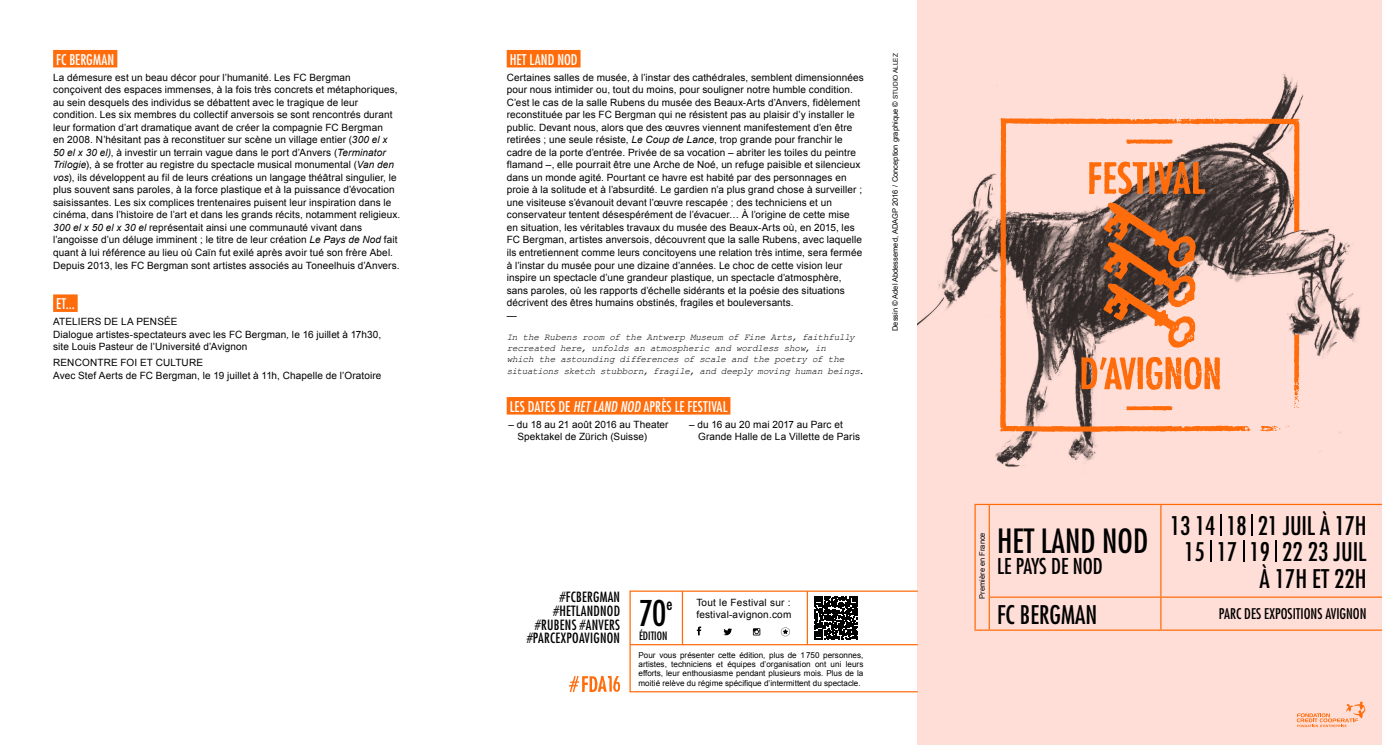
<style>
.page{position:relative;width:1382px;height:745px;background:#fff}
.page>*{position:absolute;margin:0;border:0;box-sizing:border-box;transform-origin:0 0}
.t1{font:condensed 34.5px "Futura LT";color:#000}
.t2{font:condensed 32.5px "Futura LT";color:#000}
.t3{font:condensed 25px/26.2px "Futura LT";color:#000;text-align:right}
.t4{font:condensed 21.25px "Futura LT";color:#000}
.t5{font:condensed 16.5px "Futura LT";color:#000}
.t6{font:condensed 14.38px "Futura LT";letter-spacing:.01em;color:#fff}
.t7{font:condensed 14.38px "Futura LT";color:#000}
.t8{font:condensed 13.75px/13.8px "Futura LT";letter-spacing:.02em;color:#000;text-align:right}
.t9{font:condensed 11.25px "Futura LT";color:#000}
.t10{font:10px/12.5px "Arial";letter-spacing:.01em;color:#000}
.t11{font:italic 9.38px/11.2px "Courier New";letter-spacing:-.025em;color:#000}
.t12{font:8.12px/9.4px "Arial";color:#000;text-align:justify}
.t13{font:7.5px "Arial";color:#000}
.s1{font-style:italic}
.s2{font-size:6.5px}
</style>
<div class="page">
<div style="left:918px;top:0;width:464px;height:744px;background:#ffded7"></div>
<img style="left:918px;top:74px;width:442px;height:393px">
<svg style="left:1000px;top:118px;width:300px;height:313px"></svg>
<svg style="left:1246px;top:427px;width:5px;height:4px"></svg>
<svg style="left:1260px;top:425px;width:20px;height:6px"></svg>
<svg style="left:1126px;top:139px;width:46px;height:5px"></svg>
<svg style="left:1089px;top:161px;width:116px;height:34px"></svg>
<svg style="left:1126px;top:405px;width:46px;height:5px"></svg>
<svg style="left:1081px;top:356px;width:139px;height:34px"></svg>
<svg style="left:1103px;top:202px;width:93px;height:145px"></svg>
<svg style="left:1297px;top:701px;width:68px;height:25px"></svg>
<svg style="left:974px;top:503px;width:15px;height:1px"></svg>
<hr style="left:974px;top:504px;width:2px;height:92px;background:#ff6c0c">
<hr style="left:989px;top:503px;width:172px;height:1px;background:#ff6c0c">
<hr style="left:989px;top:504px;width:1px;height:92px;background:#ff6c0c">
<hr style="left:974px;top:596px;width:2px;height:33px;background:#ff6c0c">
<hr style="left:1161px;top:503px;width:221px;height:1px;background:#ff6c0c">
<hr style="left:1160px;top:504px;width:1px;height:92px;background:#ff6c0c">
<hr style="left:1161px;top:596px;width:221px;height:1px;background:#ff6c0c">
<hr style="left:1161px;top:629px;width:221px;height:1px;background:#ff6c0c">
<hr style="left:989px;top:596px;width:172px;height:1px;background:#ff6c0c">
<hr style="left:989px;top:597px;width:1px;height:32px;background:#ff6c0c">
<hr style="left:1160px;top:597px;width:1px;height:32px;background:#ff6c0c">
<svg style="left:974px;top:629px;width:15px;height:1px"></svg>
<hr style="left:989px;top:629px;width:172px;height:1px;background:#ff6c0c">
<hr style="left:1220px;top:513px;width:2px;height:22px;background:#000">
<hr style="left:1251px;top:513px;width:2px;height:22px;background:#000">
<hr style="left:1210px;top:540px;width:2px;height:21px;background:#000">
<svg style="left:1243px;top:540px;width:1px;height:21px"></svg>
<hr style="left:1275px;top:540px;width:2px;height:21px;background:#000">
<div style="left:507px;top:50px;width:74px;height:17px;background:#ff6c0c"></div>
<div style="left:507px;top:397px;width:223px;height:17px;background:#ff6c0c"></div>
<div style="left:53px;top:50px;width:64px;height:17px;background:#ff6c0c"></div>
<div style="left:53px;top:294px;width:25px;height:18px;background:#ff6c0c"></div>
<div style="left:629px;top:590px;width:289px;height:102px;border:1px solid #ff6c0c"></div>
<hr style="left:807px;top:590px;width:1px;height:54px;background:#ff6c0c">
<hr style="left:682px;top:590px;width:1px;height:54px;background:#ff6c0c">
<hr style="left:630px;top:643px;width:288px;height:2px;background:#ff6c0c">
<svg style="left:697px;top:626px;width:4px;height:9px"></svg>
<svg style="left:781px;top:627px;width:9px;height:9px"></svg>
<svg style="left:723px;top:628px;width:9px;height:8px"></svg>
<svg style="left:753px;top:628px;width:7px;height:7px"></svg>
<svg style="left:814px;top:596px;width:44px;height:43px"></svg>
<svg style="left:568px;top:675px;width:52px;height:16px"></svg>
<h3 class="t6" style="left:56px;top:51px;width:60px">FC BERGMAN</h3>
<p class="t10" style="left:53px;top:71px;width:349px">La démesure est un beau décor pour l’humanité. Les FC Bergman conçoivent des espaces immenses, à la fois très concrets et métaphoriques, au sein desquels des individus se débattent avec le tragique de leur condition. Les six membres du collectif anversois se sont rencontrés durant leur formation d’art dramatique avant de créer la compagnie FC Bergman<br>en 2008. N’hésitant pas à reconstituer sur scène un village entier (<span class="s1">300 el x 50 el x 30 el)</span>, à investir un terrain vague dans le port d’Anvers (<span class="s1">Terminator Trilogie</span>), à se frotter au registre du spectacle musical monumental (<span class="s1">Van den vos</span>), ils développent au fil de leurs créations un langage théâtral singulier, le plus souvent sans paroles, à la force plastique et à la puissance d’évocation saisissantes. Les six complices trentenaires puisent leur inspiration dans le cinéma, dans l’histoire de l’art et dans les grands récits, notamment religieux.<br><span class="s1">300 el x 50 el x 30 el</span> représentait ainsi une communauté vivant dans l’angoisse d’un déluge imminent ; le titre de leur création <span class="s1">Le Pays de Nod</span> fait quant à lui référence au lieu où Caïn fut exilé après avoir tué son frère Abel.<br>Depuis 2013, les FC Bergman sont artistes associés au Toneelhuis d’Anvers.</p>
<h3 class="t6" style="left:56px;top:295px;width:20px">ET...</h3>
<p class="t10" style="left:53px;top:315px;width:330px">ATELIERS DE LA PENSÉE<br>Dialogue artistes-spectateurs avec les FC Bergman<span class="s1">,</span> le 16 juillet à 17h30, site Louis Pasteur de l’Université d’Avignon</p>
<p class="t10" style="left:53px;top:356px;width:330px">RENCONTRE FOI ET CULTURE<br>Avec Stef Aerts de FC Bergman, le 19 juillet à 11h, Chapelle de l’Oratoire</p>
<h3 class="t6" style="left:510px;top:51px;width:69px">HET LAND NOD</h3>
<p class="t10" style="left:507px;top:71px;width:359px">Certaines salles de musée, à l’instar des cathédrales, semblent dimensionnées pour nous intimider ou, tout du moins, pour souligner notre humble condition.<br>C’est le cas de la salle Rubens du musée des Beaux-Arts d’Anvers, fidèlement reconstituée par les FC Bergman qui ne résistent pas au plaisir d’y installer le public. Devant nous, alors que des œuvres viennent manifestement d’en être retirées ; une seule résiste, <span class="s1">Le Coup de Lance</span>, trop grande pour franchir le cadre de la porte d’entrée. Privée de sa vocation – abriter les toiles du peintre flamand –, elle pourrait être une Arche de Noé, un refuge paisible et silencieux dans un monde agité. Pourtant ce havre est habité par des personnages en proie à la solitude et à l’absurdité. Le gardien n’a plus grand chose à surveiller ; une visiteuse s’évanouit devant l’œuvre rescapée ; des techniciens et un conservateur tentent désespérément de l’évacuer… À l’origine de cette mise<br>en situation, les véritables travaux du musée des Beaux-Arts où, en 2015, les FC Bergman, artistes anversois, découvrent que la salle Rubens, avec laquelle ils entretiennent comme leurs concitoyens une relation très intime, sera fermée à l’instar du musée pour une dizaine d’années. Le choc de cette vision leur inspire un spectacle d’une grandeur plastique, un spectacle d’atmosphère, sans paroles, où les rapports d’échelle sidérants et la poésie des situations décrivent des êtres humains obstinés, fragiles et bouleversants.</p>
<p class="t11" style="left:507px;top:330px;width:359px">In the Rubens room of the Antwerp Museum of Fine Arts, faithfully recreated here, unfolds an atmospheric and wordless show, in<br>which the astounding differences of scale and the poetry of the situations sketch stubborn, fragile, and deeply moving human beings.</p>
<h3 class="t6" style="left:510px;top:397px;width:219px">LES DATES DE <span class="s1">HET LAND NOD</span> APRÈS LE FESTIVAL</h3>
<p class="t10" style="left:517px;top:418px;width:153px;text-indent:-9px">– du 18 au 21 août 2016 au Theater<br>Spektakel de Zürich (Suisse)</p>
<p class="t10" style="left:698px;top:418px;width:163px;text-indent:-9px">– du 16 au 20 mai 2017 au Parc et<br>Grande Halle de La Villette de Paris</p>
<p class="t13" style="left:890px;top:331px;width:279px;rotate:-90deg">Dessin © Adel Abdessemed, ADAGP 2016 / Conception graphique © <span class="s2">STUDIO ALLEZ</span></p>
<h3 class="t8" style="left:527px;top:589px;width:95px">#FCBERGMAN #HETLANDNOD #RUBENS #ANVERS #PARCEXPOAVIGNON</h3>
<p class="t10" style="left:696px;top:596px;width:96px;line-height:11.6px">Tout le Festival sur : festival-avignon.com</p>
<h1 class="t1" style="left:639px;top:592px;width:29px">70</h1>
<p class="t9" style="left:639px;top:628px;width:30px">ÉDITION</p>
<p class="t12" style="left:638px;top:649px;width:226px">Pour vous présenter cette édition, plus de 1750 personnes, artistes, techniciens et équipes d’organisation ont uni leurs efforts, leur enthousiasme pendant plusieurs mois. Plus de la moitié relève du régime spécifique d’intermittent du spectacle.</p>
<h3 class="t5" style="left:667px;top:593px;width:7px">e</h3>
<p class="t13" style="left:977px;top:598px;width:68px;rotate:-90deg">Première en France</p>
<h2 class="t2" style="left:997px;top:521px;width:153px">HET LAND NOD</h2>
<h3 class="t4" style="left:997px;top:553px;width:107px">LE PAYS DE NOD</h3>
<h3 class="t3" style="left:1170px;top:512px;width:198px">13 14 18 21 JUIL À 17H<br>15 17 19 22 23 JUIL<br>À 17H ET 22H</h3>
<h3 class="t3" style="left:997px;top:600px;width:102px">FC BERGMAN</h3>
<h3 class="t7" style="left:1219px;top:605px;width:149px">PARC DES EXPOSITIONS AVIGNON</h3>
</div>
